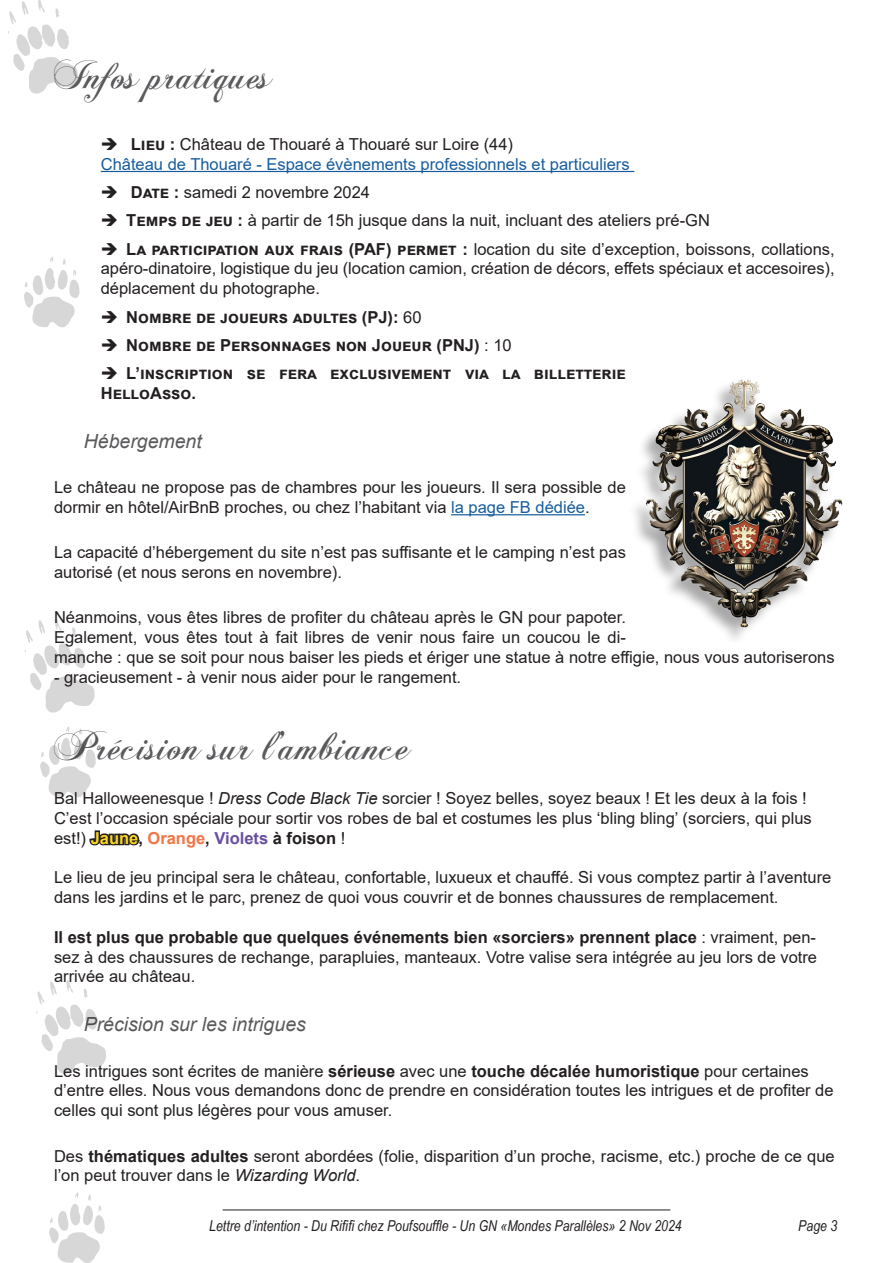
<style>
.page{position:relative;width:893px;height:1263px;background:#fff}
.page>*{position:absolute;margin:0;border:0;box-sizing:border-box;transform-origin:0 0}
.Titre_1{font:42px "Chopin Script";color:#5a5a5d}
.Titre_2{font:italic 19.5px "Arial";color:#5a5a5d}
.Style_de_paragraphe_1{font:16.5px/19.8px "Arial";color:#231f20}
.t1{font:700 16.5px/19.8px "Arial";color:#231f20}
.t2{font:16.5px/19.8px "Arial";color:#175d9e}
.t3{font:italic 15px "Arial Narrow";color:#231f20}
.s1{font-weight:700;color:#231f20}
.s2{color:#231f20}
.s3{font-weight:700}
.s4{font-weight:400}
.s5{color:#175d9e}
.s6{font-style:italic}
.s7{font-weight:700;color:#f37546}
.s8{font-weight:700;color:#684ea0}
</style>
<div class="page">
<hr style="left:223px;top:1210px;width:447px;height:1px;background:#231f20">
<hr style="left:101px;top:171px;width:533px;height:1px;background:#175d9e">
<hr style="left:451px;top:514px;width:134px;height:1px;background:#175d9e">
<svg style="left:36px;top:980px;width:70px;height:94px"></svg>
<svg style="left:25px;top:619px;width:70px;height:94px"></svg>
<svg style="left:8px;top:0;width:70px;height:94px"></svg>
<svg style="left:49px;top:1192px;width:56px;height:71px"></svg>
<svg style="left:40px;top:726px;width:56px;height:71px"></svg>
<svg style="left:24px;top:257px;width:56px;height:70px"></svg>
<img style="left:635px;top:379px;width:208px;height:261px">
<p class="Titre_1" style="left:54px;top:49px;width:220px">Infos pratiques</p>
<p class="t2" style="left:101px;top:134px;width:530px;text-indent:30px"><span class="s1">Lieu :</span> <span class="s2">Château de Thouaré à Thouaré sur Loire (44)<br></span>Château de Thouaré - Espace évènements professionnels et particuliers</p>
<p class="Style_de_paragraphe_1" style="left:131px;top:182px;width:241px"><span class="s3">Date :</span> samedi 2 novembre 2024</p>
<p class="Style_de_paragraphe_1" style="left:126px;top:211px;width:585px"><span class="s3">Temps de jeu :</span> à partir de 15h jusque dans la nuit, incluant des ateliers pré-GN</p>
<p class="Style_de_paragraphe_1" style="left:101px;top:239px;width:735px;text-align:justify;text-indent:26px"><span class="s3">La participation aux frais (PAF) permet :</span> location du site d’exception, boissons, collations, apéro-dinatoire, logistique du jeu (location camion, création de décors, effets spéciaux et accesoires), déplacement du photographe.</p>
<p class="t1" style="left:126px;top:307px;width:297px">Nombre de joueurs adultes (PJ): <span class="s4">60</span></p>
<p class="t1" style="left:126px;top:335px;width:387px">Nombre de Personnages non Joueur (PNJ) <span class="s4">: 10</span></p>
<p class="t1" style="left:101px;top:364px;width:527px;text-indent:26px">L’inscription se fera exclusivement via la billetterie<br>HelloAsso.</p>
<p class="Titre_2" style="left:84px;top:428px;width:120px">Hébergement</p>
<p class="Style_de_paragraphe_1" style="left:54px;top:477px;width:573px">Le château ne propose pas de chambres pour les joueurs. Il sera possible de dormir en hôtel/AirBnB proches, ou chez l’habitant via <span class="s5">la page FB dédiée</span>.</p>
<p class="Style_de_paragraphe_1" style="left:54px;top:542px;width:573px">La capacité d’hébergement du site n’est pas suffisante et le camping n’est pas autorisé (et nous serons en novembre).</p>
<p class="Style_de_paragraphe_1" style="left:54px;top:608px;width:782px">Néanmoins, vous êtes libres de profiter du château après le GN pour papoter.<br>Egalement, vous êtes tout à fait libres de venir nous faire un coucou le di-<br>manche : que se soit pour nous baiser les pieds et ériger une statue à notre effigie, nous vous autoriserons</p>
<p class="Style_de_paragraphe_1" style="left:54px;top:667px;width:409px">- gracieusement - à venir nous aider pour le rangement.</p>
<p class="Titre_1" style="left:54px;top:720px;width:358px">Précision sur l’ambiance</p>
<p class="Style_de_paragraphe_1" style="left:54px;top:788px;width:759px">Bal Halloweenesque ! <span class="s6">Dress Code Black Tie</span> sorcier ! Soyez belles, soyez beaux ! Et les deux à la fois !<br>C’est l’occasion spéciale pour sortir vos robes de bal et costumes les plus ‘bling bling’ (sorciers, qui plus est!) <span class="s3">Jaune,</span> <span class="s7">Orange</span><span class="s3">,</span> <span class="s8">Violets</span> <span class="s3">à foison</span> !</p>
<p class="Style_de_paragraphe_1" style="left:54px;top:867px;width:779px">Le lieu de jeu principal sera le château, confortable, luxueux et chauffé. Si vous comptez partir à l’aventure dans les jardins et le parc, prenez de quoi vous couvrir et de bonnes chaussures de remplacement.</p>
<p class="Style_de_paragraphe_1" style="left:54px;top:927px;width:765px;text-align:justify"><span class="s3">Il est plus que probable que quelques événements bien «sorciers» prennent place</span> : vraiment, pen&shy;sez à des chaussures de rechange, parapluies, manteaux. Votre valise sera intégrée au jeu lors de votre arrivée au château.</p>
<p class="Titre_2" style="left:84px;top:1012px;width:224px">Précision sur les intrigues</p>
<p class="Style_de_paragraphe_1" style="left:54px;top:1061px;width:781px">Les intrigues sont écrites de manière <span class="s3">sérieuse</span> avec une <span class="s3">touche décalée humoristique</span> pour certaines d’entre elles. Nous vous demandons donc de prendre en considération toutes les intrigues et de profiter de celles qui sont plus légères pour vous amuser.</p>
<p class="Style_de_paragraphe_1" style="left:54px;top:1146px;width:782px">Des <span class="s3">thématiques adultes</span> seront abordées (folie, disparition d’un proche, racisme, etc.) proche de ce que l’on peut trouver dans le <span class="s6">Wizarding World</span>.</p>
<p class="t3" style="left:209px;top:1216px;width:474px">Lettre d’intention - Du Rififi chez Poufsouffle - Un GN «Mondes Parallèles» 2 Nov 2024</p>
<p class="t3" style="left:798px;top:1216px;width:40px">Page 3</p>
</div>
